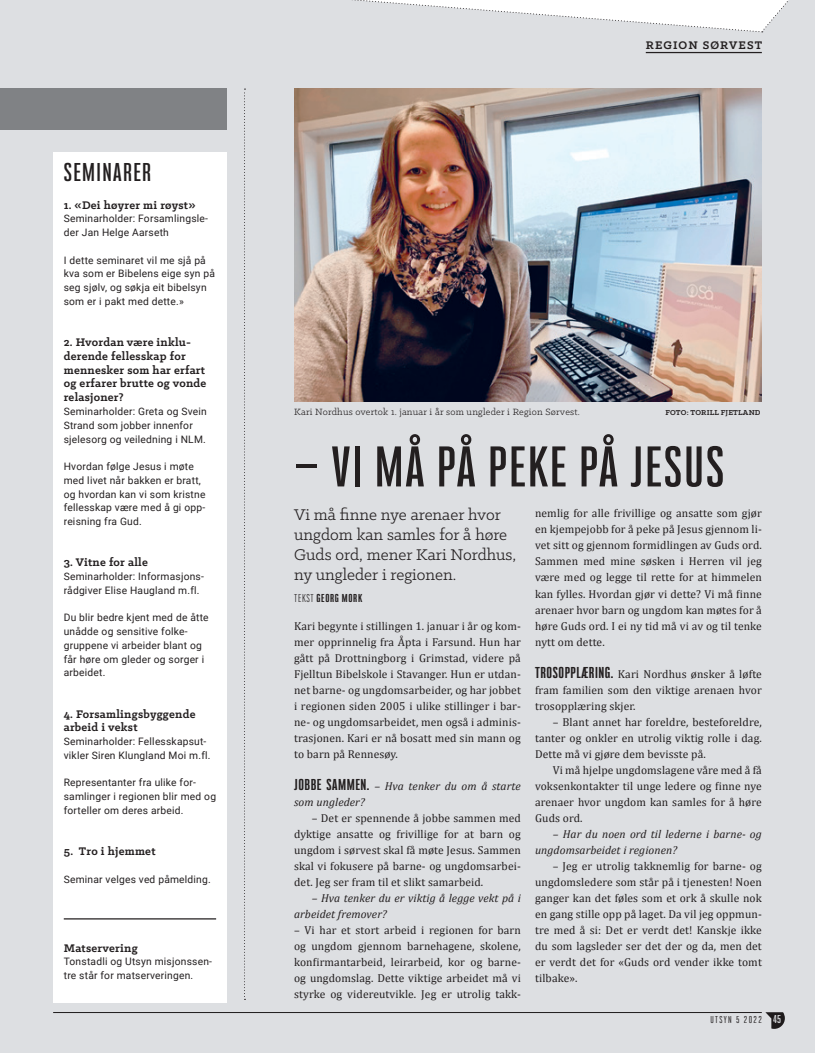
<style>
.page{position:relative;width:815px;height:1053px;background:#fff}
.page>*{position:absolute;margin:0;border:0;box-sizing:border-box;transform-origin:0 0}
.t1{font:700 50px "Bw Stretch";letter-spacing:.04em;color:#231f20}
.t2{font:700 22.5px "Bw Stretch";letter-spacing:.06em;color:#231f20}
.t3{font:17.5px/20px "Klinic Slab";color:#231f20}
.t4{font:700 12.5px/13.8px "Klinic Slab";letter-spacing:.02em;color:#231f20}
.t5{font:700 12.5px "Klinic Slab";letter-spacing:.09em;color:#231f20}
.t6{font:11.5px/16px "Cambria";letter-spacing:.01em;color:#231f20;text-align:justify}
.t7{font:italic 11.5px/16px "Cambria";letter-spacing:.01em;color:#231f20}
.t8{font:10.25px/13.8px "Roboto";letter-spacing:.02em;color:#231f20}
.t9{font:10.25px "Klinic Slab";letter-spacing:.02em;color:#231f20}
.t10{font:900 10px "Bw Stretch";letter-spacing:.07em;color:#231f20}
.t11{font:8.75px "Bw Stretch";letter-spacing:.15em;color:#231f20}
.t12{font:700 8.12px "Klinic Slab";letter-spacing:.02em;color:#231f20}
.s1{font-weight:400}
.s2{font-family:"Bw Stretch";font-weight:900;font-style:normal;font-size:13.75px}
.s3{font-family:"Bw Stretch";font-weight:900;font-size:13.75px}
.s4{font-weight:700;font-size:10px;color:#fff}
</style>
<div class="page">
<div style="left:0;top:0;width:815px;height:1052px;background:#dddfe2"></div>
<svg style="left:352px;top:0;width:436px;height:33px"></svg>
<hr style="left:646px;top:52px;width:116px;height:1px;background:#231f20">
<div style="left:53px;top:152px;width:174px;height:851px;background:#fff"></div>
<img style="left:294px;top:89px;width:468px;height:313px">
<svg style="left:244px;top:89px;width:1px;height:910px"></svg>
<div style="left:0;top:89px;width:227px;height:41px;background:#808285"></div>
<hr style="left:64px;top:918px;width:152px;height:1px;background:#231f20">
<h2 class="t2" style="left:64px;top:157px;width:89px">SEMINARER</h2>
<p class="t4" style="left:64px;top:197px;width:133px">1. «Dei høyrer mi røyst»</p>
<p class="t8" style="left:64px;top:211px;width:146px">Seminarholder: Forsamlingsle&shy;der Jan Helge Aarseth</p>
<p class="t8" style="left:64px;top:253px;width:153px">I dette seminaret vil me sjå på kva som er Bibelens eige syn på seg sjølv, og søkja eit bibelsyn som er i pakt med dette.»</p>
<p class="t4" style="left:64px;top:335px;width:144px">2. Hvordan være inklu&shy;derende fellesskap for mennesker som har erfart og erfarer brutte og vonde relasjoner?</p>
<p class="t8" style="left:64px;top:404px;width:145px">Seminarholder: Greta og Svein<br>Strand som jobber innenfor sjelesorg og veiledning i NLM.</p>
<p class="t8" style="left:64px;top:459px;width:143px">Hvordan følge Jesus i møte med livet når bakken er bratt, og hvordan kan vi som kristne fellesskap være med å gi opp&shy;reisning fra Gud.</p>
<p class="t4" style="left:64px;top:555px;width:86px">3. Vitne for alle</p>
<p class="t8" style="left:64px;top:569px;width:142px">Seminarholder: Informasjons&shy;rådgiver Elise Haugland m.fl.</p>
<p class="t8" style="left:64px;top:610px;width:146px">Du blir bedre kjent med de åtte unådde og sensitive folke&shy;gruppene vi arbeider blant og får høre om gleder og sorger i arbeidet.</p>
<p class="t4" style="left:64px;top:706px;width:133px">4. Forsamlingsbyggende arbeid i vekst</p>
<p class="t8" style="left:64px;top:734px;width:148px">Seminarholder: Fellesskapsut&shy;vikler Siren Klungland Moi m.fl.</p>
<p class="t8" style="left:64px;top:775px;width:154px">Representanter fra ulike for&shy;samlinger i regionen blir med og forteller om deres arbeid.</p>
<p class="t4" style="left:64px;top:844px;width:93px">5. Tro i hjemmet</p>
<p class="t8" style="left:64px;top:871px;width:149px">Seminar velges ved påmelding.</p>
<p class="t4" style="left:64px;top:940px;width:75px">Matservering</p>
<p class="t8" style="left:64px;top:954px;width:150px">Tonstadli og Utsyn misjonssen&shy;tre står for matserveringen.</p>
<p class="t5" style="left:646px;top:37px;width:118px">REGION SØRVEST</p>
<p class="t9" style="left:294px;top:405px;width:287px">Kari Nordhus overtok 1. januar i år som ungleder i Region Sørvest.</p>
<p class="t12" style="left:665px;top:406px;width:97px">FOTO: TORILL FJETLAND</p>
<h1 class="t1" style="left:294px;top:434px;width:432px">– VI MÅ PÅ PEKE PÅ JESUS</h1>
<h3 class="t3" style="left:294px;top:504px;width:224px">Vi må finne nye arenaer hvor ungdom kan samles for å høre<br>Guds ord, mener Kari Nordhus, ny ungleder i regionen.</h3>
<p class="t10" style="left:294px;top:591px;width:70px"><span class="s1">TEKST</span> GEORG MORK</p>
<p class="t6" style="left:294px;top:617px;width:228px">Kari begynte i stillingen 1. januar i år og kom&shy;mer opprinnelig fra Åpta i Farsund. Hun har gått på Drottningborg i Grimstad, videre på Fjelltun Bibelskole i Stavanger. Hun er utdan&shy;net barne- og ungdomsarbeider, og har jobbet i regionen siden 2005 i ulike stillinger i bar&shy;ne- og ungdomsarbeidet, men også i adminis&shy;trasjonen. Kari er nå bosatt med sin mann og to barn på Rennesøy.</p>
<p class="t7" style="left:294px;top:777px;width:228px"><span class="s2">JOBBE SAMMEN.</span> – Hva tenker du om å starte som ungleder?</p>
<p class="t6" style="left:294px;top:809px;width:228px;text-indent:18px">– Det er spennende å jobbe sammen med dyktige ansatte og frivillige for at barn og ungdom i sørvest skal få møte Jesus. Sammen skal vi fokusere på barne- og ungdomsarbei&shy;det. Jeg ser fram til et slikt samarbeid.</p>
<p class="t7" style="left:294px;top:889px;width:228px;text-indent:18px">– Hva tenker du er viktig å legge vekt på i arbeidet fremover?</p>
<p class="t6" style="left:294px;top:921px;width:228px">– Vi har et stort arbeid i regionen for barn og ungdom gjennom barnehagene, skolene, konfirmantarbeid, leirarbeid, kor og barne&shy;og ungdomslag. Dette viktige arbeidet må vi styrke og videreutvikle. Jeg er utrolig takk-</p>
<p class="t6" style="left:535px;top:505px;width:228px">nemlig for alle frivillige og ansatte som gjør en kjempejobb for å peke på Jesus gjennom li&shy;vet sitt og gjennom formidlingen av Guds ord.<br>Sammen med mine søsken i Herren vil jeg være med og legge til rette for at himmelen kan fylles. Hvordan gjør vi dette? Vi må finne arenaer hvor barn og ungdom kan møtes for å høre Guds ord. I ei ny tid må vi av og til tenke nytt om dette.</p>
<p class="t6" style="left:535px;top:665px;width:228px"><span class="s3">TROSOPPLÆRING.</span> Kari Nordhus ønsker å løfte fram familien som den viktige arenaen hvor trosopplæring skjer.</p>
<p class="t6" style="left:535px;top:713px;width:228px;text-indent:18px">– Blant annet har foreldre, besteforeldre, tanter og onkler en utrolig viktig rolle i dag.<br>Dette må vi gjøre dem bevisste på.</p>
<p class="t6" style="left:535px;top:761px;width:228px;text-indent:18px">Vi må hjelpe ungdomslagene våre med å få voksenkontakter til unge ledere og finne nye arenaer hvor ungdom kan samles for å høre Guds ord.</p>
<p class="t7" style="left:535px;top:825px;width:228px;text-indent:18px">– Har du noen ord til lederne i barne- og ungdomsarbeidet i regionen?</p>
<p class="t6" style="left:535px;top:857px;width:228px;text-indent:18px">– Jeg er utrolig takknemlig for barne- og ungdomsledere som står på i tjenesten! Noen ganger kan det føles som et ork å skulle nok en gang stille opp på laget. Da vil jeg oppmun&shy;tre med å si: Det er verdt det! Kanskje ikke du som lagsleder ser det der og da, men det er verdt det for «Guds ord vender ikke tomt tilbake».</p>
<p class="t11" style="left:710px;top:1013px;width:72px">UTSYN 5 2022 <span class="s4">45</span></p>
</div>
